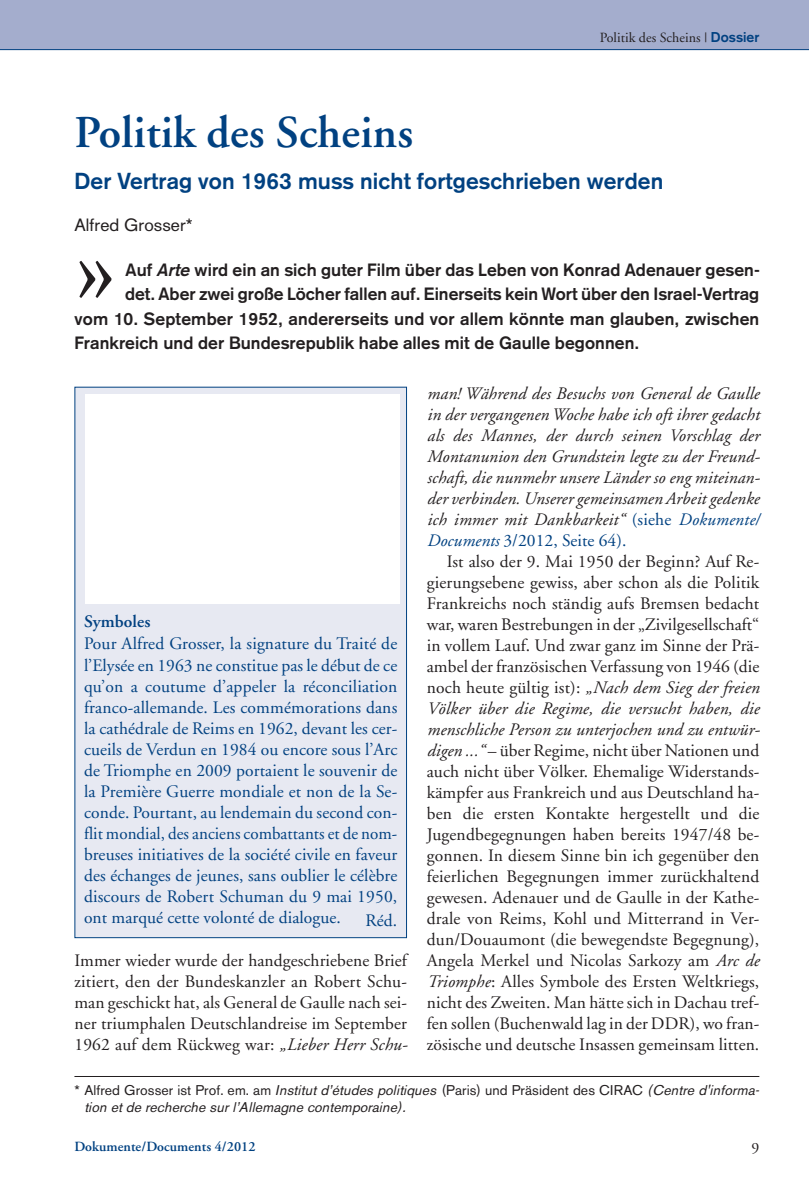
<style>
.page{position:relative;width:809px;height:1191px;background:#fff}
.page>*{position:absolute;margin:0;border:0;box-sizing:border-box;transform-origin:0 0}
.t1{font:111.48px "Adobe Garamond";color:#231f20}
.t2{font:600 45.5px "Adobe Garamond";letter-spacing:.005em;color:#014181}
.t3{font:700 22.75px "Akzidenz Grotesk";letter-spacing:.005em;color:#014181}
.t4{font:17.5px/21px "Adobe Garamond";letter-spacing:.005em;color:#231f20;text-align:justify}
.t5{font:17.5px/21px "Adobe Garamond";letter-spacing:.005em;color:#014181;text-align:justify}
.t6{font:italic 17.5px/21px "Adobe Garamond";letter-spacing:.01em;color:#231f20;text-align:justify}
.t7{font:700 17.5px "Akzidenz Grotesk";letter-spacing:.005em;color:#231f20}
.t8{font:17.5px "Akzidenz Grotesk";letter-spacing:.005em;color:#231f20}
.t9{font:600 17.5px "Adobe Garamond";letter-spacing:.005em;color:#014181}
.t10{font:15.75px "Adobe Garamond";color:#231f20}
.t11{font:italic 14px/17.5px "Akzidenz Grotesk BE";color:#231f20}
.t12{font:600 14px "Adobe Garamond";letter-spacing:.005em;color:#014181}
.t13{font:14px "Adobe Garamond";letter-spacing:.005em;color:#231f20}
.s1{font-family:"Akzidenz Grotesk";font-weight:700;color:#014181}
.s2{font-style:italic}
.s3{font-style:normal;color:#014181}
.s4{color:#014181}
.s5{font-style:normal}
</style>
<div class="page">
<div style="left:0;top:0;width:809px;height:50px;background:#a4adcd"></div>
<hr style="left:74px;top:1076px;width:685px;height:1px;background:#231f20">
<hr style="left:0;top:49px;width:809px;height:1px;background:#014181">
<div style="left:75px;top:387px;width:331px;height:550px;background:#e7e9f2"></div>
<div style="left:85px;top:394px;width:314px;height:209px;background:#fff"></div>
<h2 class="t2" style="left:74px;top:114px;width:340px">Politik des Scheins</h2>
<p class="t13" style="left:599px;top:32px;width:161px">Politik des Scheins | <span class="s1">Dossier</span></p>
<h3 class="t3" style="left:74px;top:173px;width:590px">Der Vertrag von 1963 muss nicht fortgeschrieben werden</h3>
<p class="t8" style="left:74px;top:219px;width:120px">Alfred Grosser*</p>
<h1 class="t1" style="left:74px;top:222px;width:44px">»</h1>
<p class="t7" style="left:125px;top:263px;width:636px">Auf <span class="s2">Arte</span>wird ein an sich guter Film über das Leben von Konrad Adenauer gesen-</p>
<p class="t7" style="left:125px;top:288px;width:636px">det. Aber zwei große Löcher fallen auf. Einerseits kein Wort über den Israel-Vertrag</p>
<p class="t7" style="left:74px;top:312px;width:686px">vom 10. September 1952, andererseits und vor allem könnte man glauben, zwischen</p>
<p class="t7" style="left:74px;top:337px;width:566px">Frankreich und der Bundesrepublik habe alles mit de Gaulle begonnen.</p>
<p class="t9" style="left:84px;top:614px;width:68px">Symboles</p>
<p class="t5" style="left:84px;top:635px;width:315px">Pour Alfred Grosser, la signature du Traité de l’Elysée en 1963 ne constitue pas le début de ce qu’on a coutume d’appeler la réconciliation franco-allemande. Les commémorations dans la cathédrale de Reims en 1962, devant les cer&shy;cueils de Verdun en 1984 ou encore sous l’Arc de Triomphe en 2009 portaient le souvenir de la Première Guerre mondiale et non de la Se&shy;conde. Pourtant, au lendemain du second con&shy;flit mondial, des anciens combattants et de nom&shy;breuses initiatives de la société civile en faveur des échanges de jeunes, sans oublier le célèbre discours de Robert Schuman du 9 mai 1950, ont marqué cette volonté de dialogue.</p>
<p class="t5" style="left:365px;top:911px;width:33px">Réd.</p>
<p class="t4" style="left:74px;top:951px;width:334px">Immer wieder wurde der handgeschriebene Brief zitiert, den der Bundeskanzler an Robert Schu&shy;man geschickt hat, als General de Gaulle nach sei&shy;ner triumphalen Deutschlandreise im September 1962 auf dem Rückweg war: <span class="s2">„Lieber Herr Schu-</span></p>
<p class="t6" style="left:427px;top:385px;width:335px">man! Während des Besuchs von General de Gaulle in der vergangenen Woche habe ich oft ihrer gedacht als des Mannes, der durch seinen Vorschlag der Montanunion den Grundstein legte zu der Freund&shy;schaft, die nunmehr unsere Länder so eng miteinan&shy;der verbinden. Unserer gemeinsamen Arbeitgedenke ich immer mit Dankbarkeit“ <span class="s3">(siehe</span> <span class="s4">Dokumente/ Documents</span> <span class="s3">3/2012, Seite 64).</span></p>
<p class="t4" style="left:427px;top:552px;width:335px;text-indent:20px">Ist also der 9. Mai 1950 der Beginn? Auf Re&shy;gierungsebene gewiss, aber schon als die Politik Frankreichs noch ständig aufs Bremsen bedacht war, waren Bestrebungen in der „Zivilgesellschaft“ in vollem Lauf. Und zwar ganz im Sinne der Prä&shy;ambel der französischen Verfassung von 1946 (die noch heute gültig ist): <span class="s2">„Nach dem Sieg der freien Völker über die Regime, die versucht haben, die menschliche Person zu unterjochen und zu entwür&shy;digen ...“</span> – über Regime, nicht über Nationen und auch nicht über Völker. Ehemalige Widerstands&shy;kämpfer aus Frankreich und aus Deutschland ha&shy;ben die ersten Kontakte hergestellt und die Jugendbegegnungen haben bereits 1947/48 be&shy;gonnen. In diesem Sinne bin ich gegenüber den feierlichen Begegnungen immer zurückhaltend gewesen. Adenauer und de Gaulle in der Kathe&shy;drale von Reims, Kohl und Mitterrand in Ver&shy;dun/Douaumont (die bewegendste Begegnung), Angela Merkel und Nicolas Sarkozy am <span class="s2">Arc de Triomphe</span>: Alles Symbole des Ersten Weltkriegs, nicht des Zweiten. Man hätte sich in Dachau tref&shy;fen sollen (Buchenwald lag in der DDR), wo fran&shy;zösische und deutsche Insassen gemeinsam litten.</p>
<p class="t11" style="left:84px;top:1082px;width:679px;text-indent:-10px"><span class="s5">* Alfred Grosser ist Prof. em. am</span> Institutd’étudespolitiques <span class="s5">(Paris) und Präsident des CIRAC</span> (Centred'informa&shy;tion et de recherche sur l’Allemagne contemporaine).</p>
<p class="t12" style="left:74px;top:1141px;width:183px">Dokumente/Documents 4/2012</p>
<p class="t10" style="left:751px;top:1141px;width:9px">9</p>
</div>
